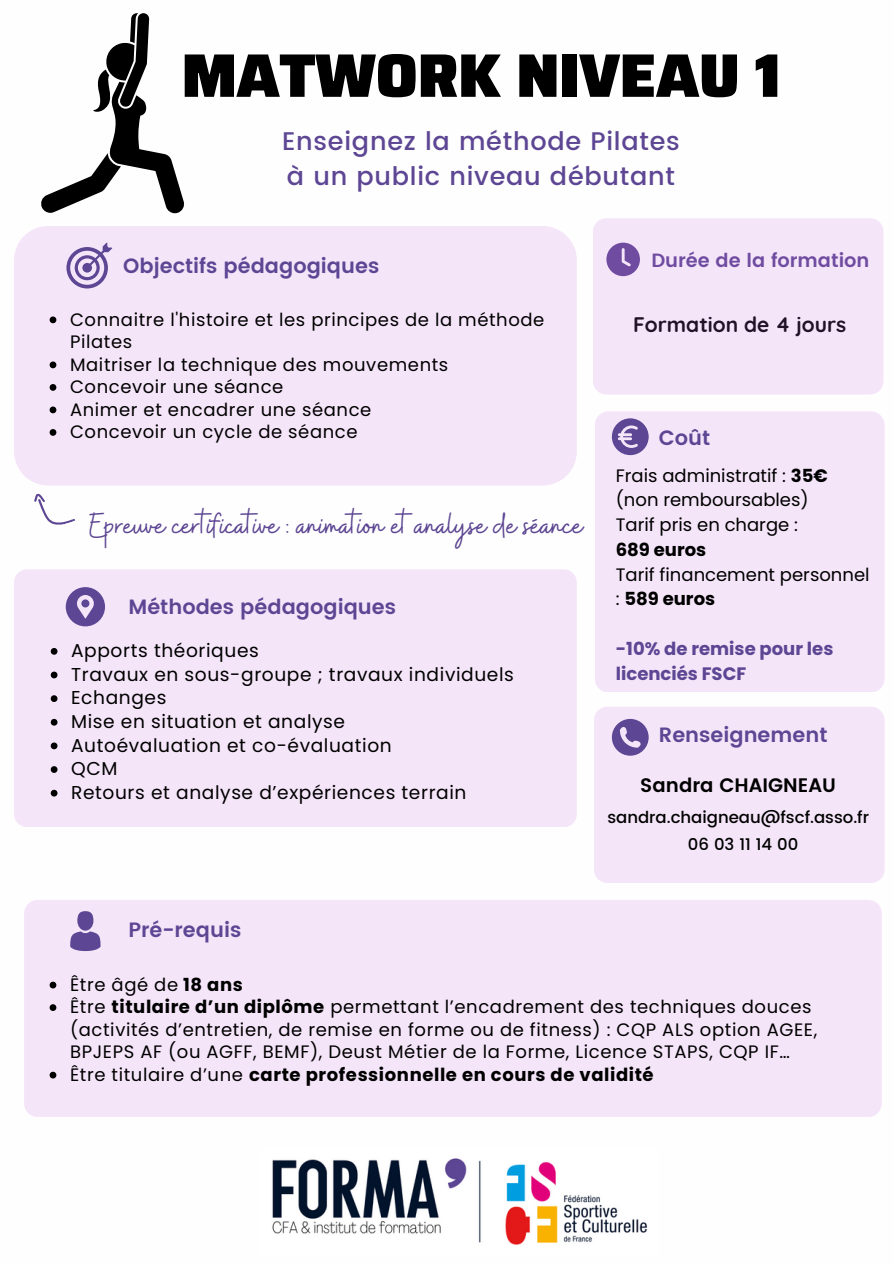
<style>
.page{position:relative;width:894px;height:1264px;background:#fff}
.page>*{position:absolute;margin:0;border:0;box-sizing:border-box;transform-origin:0 0}
.t1{font:900 61.5px "Saira";letter-spacing:-.01em;color:#000}
.t2{font:35.7px "Buffalo";color:#5d4693}
.t3{font:500 25.5px/34.8px "Poppins";letter-spacing:.03em;color:#5d4693}
.t4{font:700 21px "Quicksand";color:#000}
.t5{font:600 20.7px "Poppins";color:#5d4693}
.t6{font:600 19.5px "Poppins";color:#000}
.t7{font:600 19.2px "Poppins";color:#5d4693}
.t8{font:18.6px "Poppins";letter-spacing:.03em;color:#000}
.t9{font:18px/22.5px "Poppins";letter-spacing:.035em;color:#000}
.t10{font:18px/24.8px "Poppins";color:#000}
.t11{font:700 18px "Poppins";letter-spacing:.035em;color:#000}
.t12{font:700 18px/24.8px "Poppins";color:#5d4693}
.t13{font:500 16.5px "Poppins";color:#000}
.s1{font-weight:700}
.s2{font-weight:400}
</style>
<div class="page">
<div style="left:14px;top:226px;width:562px;height:259px;background:#f5e5f9;border-radius:34px"></div>
<div style="left:24px;top:899px;width:857px;height:217px;background:#f5e5f9;border-radius:13px"></div>
<div style="left:594px;top:411px;width:290px;height:281px;background:#f5e5f9;border-radius:13px"></div>
<svg style="left:611px;top:418px;width:37px;height:37px"></svg>
<div style="left:77px;top:911px;width:16px;height:19px;background:#5d4693;border-radius:50%"></div>
<svg style="left:70px;top:931px;width:31px;height:20px"></svg>
<svg style="left:66px;top:243px;width:46px;height:45px"></svg>
<img style="left:272px;top:1158px;width:376px;height:87px">
<div style="left:14px;top:569px;width:562px;height:258px;background:#f5e5f9;border-radius:13px"></div>
<svg style="left:66px;top:587px;width:39px;height:39px"></svg>
<svg style="left:51px;top:648px;width:6px;height:6px"></svg>
<svg style="left:51px;top:671px;width:6px;height:7px"></svg>
<svg style="left:51px;top:695px;width:6px;height:7px"></svg>
<svg style="left:51px;top:719px;width:6px;height:6px"></svg>
<svg style="left:51px;top:742px;width:6px;height:7px"></svg>
<svg style="left:51px;top:766px;width:6px;height:7px"></svg>
<svg style="left:51px;top:789px;width:6px;height:7px"></svg>
<div style="left:593px;top:706px;width:291px;height:177px;background:#f5e5f9;border-radius:13px"></div>
<svg style="left:611px;top:719px;width:37px;height:36px"></svg>
<svg style="left:34px;top:493px;width:41px;height:32px"></svg>
<svg style="left:50px;top:316px;width:6px;height:7px"></svg>
<svg style="left:50px;top:361px;width:6px;height:7px"></svg>
<svg style="left:50px;top:384px;width:6px;height:7px"></svg>
<svg style="left:50px;top:406px;width:6px;height:7px"></svg>
<svg style="left:50px;top:429px;width:6px;height:7px"></svg>
<svg style="left:41px;top:13px;width:144px;height:200px"></svg>
<svg style="left:50px;top:981px;width:6px;height:7px"></svg>
<svg style="left:50px;top:1004px;width:6px;height:6px"></svg>
<svg style="left:50px;top:1071px;width:6px;height:7px"></svg>
<div style="left:592px;top:218px;width:291px;height:176px;background:#f5e5f9;border-radius:13px"></div>
<p class="t1" style="left:181px;top:27px;width:600px">MATWORK NIVEAU 1</p>
<p class="t3" style="left:282px;top:123px;width:399px">Enseignez la méthode Pilates à un public niveau débutant</p>
<h6 class="t5" style="left:123px;top:254px;width:257px">Objectifs pédagogiques</h6>
<p class="t7" style="left:651px;top:249px;width:219px">Durée de la formation</p>
<h4 class="t9" style="left:70px;top:308px;width:475px">Connaitre l'histoire et les principes de la méthode<br>Pilates</h4>
<p class="t9" style="left:70px;top:353px;width:379px">Maitriser la technique des mouvements</p>
<h2 class="t9" style="left:70px;top:375px;width:215px">Concevoir une séance</h2>
<p class="t9" style="left:70px;top:398px;width:303px">Animer et encadrer une séance</p>
<h4 class="t9" style="left:70px;top:420px;width:289px">Concevoir un cycle de séance</h4>
<p class="t2" style="left:89px;top:502px;width:495px">Epreuve certificative : animation et analyse de séance</p>
<h1 class="t5" style="left:128px;top:594px;width:269px">Méthodes pédagogiques</h1>
<h3 class="t8" style="left:71px;top:637px;width:189px">Apports théoriques</h3>
<p class="t8" style="left:71px;top:661px;width:444px">Travaux en sous-groupe ; travaux individuels</p>
<h4 class="t8" style="left:71px;top:684px;width:97px">Echanges</h4>
<p class="t8" style="left:71px;top:708px;width:275px">Mise en situation et analyse</p>
<h4 class="t8" style="left:71px;top:732px;width:322px">Autoévaluation et co-évaluation</h4>
<p class="t8" style="left:71px;top:755px;width:48px">QCM</p>
<p class="t8" style="left:71px;top:779px;width:397px">Retours et analyse d’expériences terrain</p>
<p class="t4" style="left:633px;top:311px;width:215px">Formation de 4 jours</p>
<p class="t5" style="left:658px;top:425px;width:53px">Coût</p>
<p class="t10" style="left:615px;top:463px;width:255px">Frais administratif : <span class="s1">35€ </span>(non remboursables)<br>Tarif pris en charge :<br><span class="s1">689 euros<br></span>Tarif financement personnel : <span class="s1">589 euros</span></p>
<p class="t12" style="left:615px;top:636px;width:219px">-10% de remise pour les licenciés FSCF</p>
<p class="t5" style="left:658px;top:723px;width:170px">Renseignement</p>
<p class="t6" style="left:640px;top:774px;width:197px">Sandra CHAIGNEAU</p>
<p class="t13" style="left:607px;top:807px;width:263px">sandra.chaigneau@fscf.asso.fr</p>
<h4 class="t13" style="left:687px;top:834px;width:112px">06 03 11 14 00</h4>
<h5 class="t5" style="left:128px;top:918px;width:114px">Pré-requis</h5>
<p class="t9" style="left:70px;top:973px;width:174px">Être âgé de <span class="s1">18 ans</span></p>
<h4 class="t9" style="left:70px;top:995px;width:748px">Être <span class="s1">titulaire d’un diplôme</span> permettant l’encadrement des techniques douces (activités d’entretien, de remise en forme ou de fitness) : CQP ALS option AGEE,<br>BPJEPS AF (ou AGFF, BEMF), Deust Métier de la Forme, Licence STAPS, CQP IF…</h4>
<p class="t11" style="left:70px;top:1061px;width:585px"><span class="s2">Être titulaire d’une</span> carte professionnelle en cours de validité</p>
</div>
